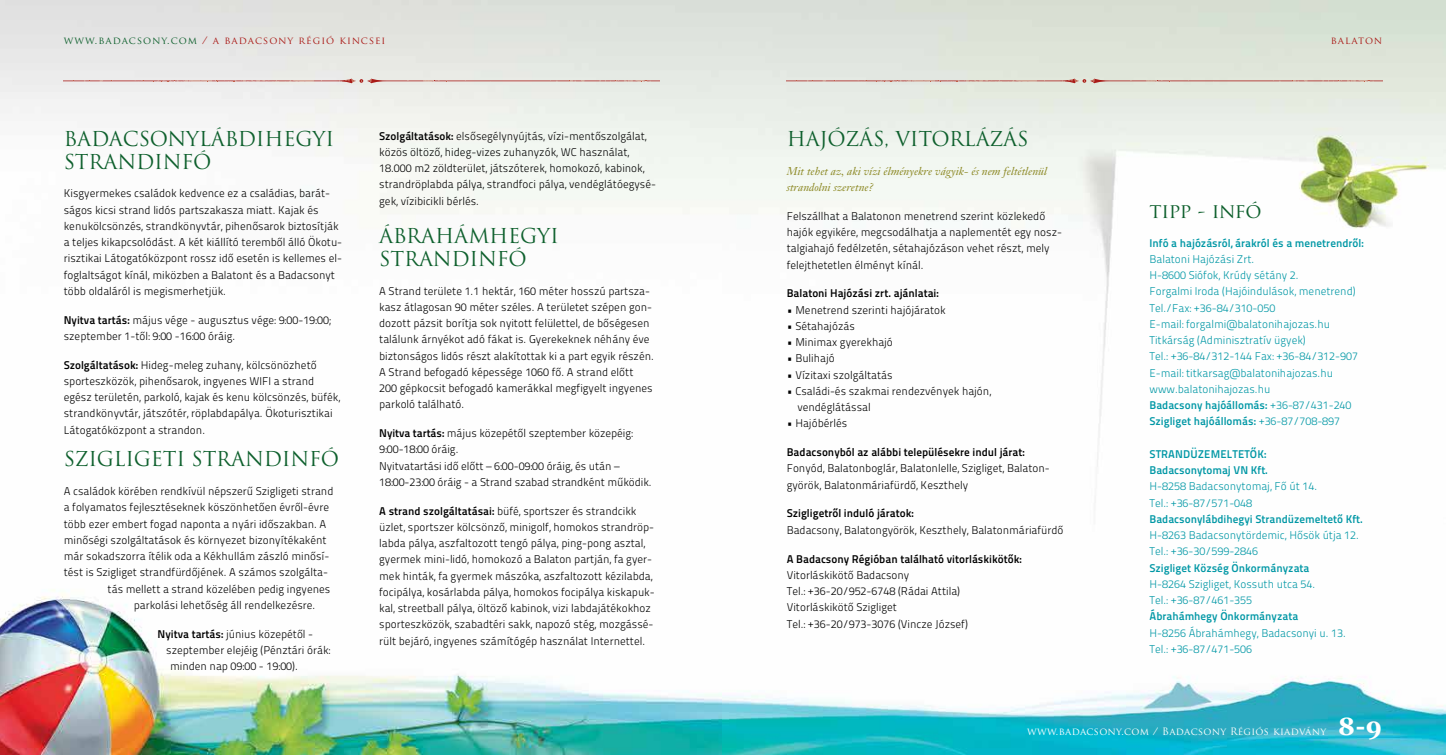
<style>
.page{position:relative;width:1446px;height:755px;background:#fff}
.page>*{position:absolute;margin:0;border:0;box-sizing:border-box;transform-origin:0 0}
.t1{font:20px/22.5px "Trajan Pro";letter-spacing:-.01em;color:#0e602d}
.t2{font:11.25px/16.2px "Titillium Maps 26 L 250 wt";color:#000}
.t3{font:11.25px/16.2px "Titillium Maps 26 L 250 wt";color:#0097a5}
.t4{font:11.25px/16.2px "Titillium Maps 26 L 750 wt";color:#0097a5}
.t5{font:11.25px "Titillium Maps 26 L 750 wt";color:#000}
.t6{font:italic 11.25px/16.2px "Totfalusi";color:#8c8925}
.t7{font:10px "Trajan Pro";letter-spacing:.1em;color:#aa1a17}
.t8{font:10px "Trajan Pro";letter-spacing:.03em;color:#fff}
.s1{color:#0e602d}
.s2{font-family:"Titillium Maps 26 L 750 wt"}
.s3{font-family:"Titillium Maps 26 L 250 wt"}
.s4{font-family:"Georgia";font-weight:700;font-size:25px}
</style>
<div class="page">
<img style="left:0;top:0;width:723px;height:755px">
<img style="left:723px;top:0;width:723px;height:755px">
<svg style="left:64px;top:79px;width:595px;height:4px;background:#dcc1bd"></svg>
<svg style="left:787px;top:79px;width:595px;height:4px;background:#d6beb4"></svg>
<p class="t7" style="left:64px;top:34px;width:323px"><span class="s1">www.badacsony.com</span> / a badacsony régió kincsei</p>
<p class="t7" style="left:1331px;top:34px;width:53px">balaton</p>
<h1 class="t1" style="left:64px;top:127px;width:30px">BADAC</h1>
<h1 class="t1" style="left:139px;top:127px;width:29px">SONY</h1>
<h1 class="t1" style="left:199px;top:127px;width:125px">LÁBDI HEGYI</h1>
<h1 class="t1" style="left:64px;top:150px;width:56px">STRANDINF</h1>
<h1 class="t1" style="left:193px;top:150px;width:20px">ó</h1>
<p class="t2" style="left:64px;top:185px;width:280px">Kisgyermekes családok kedvence ez a családias, barát&shy;ságos kicsi strand lidós partszakasza miatt. Kajak és kenukölcsönzés, strandkönyvtár, pihenősarok biztosítják a teljes kikapcsolódást. A két kiállító teremből álló Ökotu&shy;risztikai Látogatóközpont rossz idő esetén is kellemes el&shy;foglaltságot kínál, miközben a Balatont és a Badacsonyt több oldaláról is megismerhetjük.</p>
<p class="t2" style="left:64px;top:311px;width:269px"><span class="s2">Nyitva tartás:</span> május vége - augusztus vége: 9:00-19:00; szeptember 1-től: 9:00 -16:00 óráig.</p>
<p class="t2" style="left:64px;top:356px;width:278px"><span class="s2">Szolgáltatások:</span> H ideg-meleg zuhany, kölcsönözhető sporteszközök, pihenősarok, ingyenes WIFI a strand egész területén, parkoló, kajak és kenu kölcsönzés, büfék, strandkönyvtár, játszótér, röplabdapálya. Ökoturisztikai Látogatóközpont a strandon.</p>
<h1 class="t1" style="left:64px;top:447px;width:184px">SZIGLIGETI STRANDINFÓ</h1>
<p class="t2" style="left:64px;top:482px;width:271px">A családok körében rendkívül népszerű Szigligeti strand</p>
<p class="t2" style="left:64px;top:498px;width:267px">a folyamatos fejlesztéseknek köszönhetően évről-évre</p>
<p class="t2" style="left:64px;top:515px;width:263px">több ezer embert fogad naponta a nyári időszakban. A</p>
<p class="t2" style="left:64px;top:531px;width:264px">minőségi szolgáltatások és környezet bizonyítékaként</p>
<p class="t2" style="left:64px;top:547px;width:267px">már sokadszorra ítélik oda a Kékhullám zászló minősí-</p>
<p class="t2" style="left:64px;top:563px;width:266px">tést is Szigliget strandfürdőjének. A számos szolgálta-</p>
<p class="t2" style="left:108px;top:580px;width:224px">tás mellett a strand közelében pedig ingyenes</p>
<p class="t2" style="left:134px;top:596px;width:183px">parkolási lehetőség áll rendelkezésre.</p>
<p class="t2" style="left:158px;top:625px;width:157px"><span class="s2">Nyitva tartás:</span> június közepétől -</p>
<p class="t2" style="left:166px;top:641px;width:166px">szeptember elejéig (Pénztári órák:</p>
<p class="t2" style="left:170px;top:657px;width:129px">minden nap 09:00 - 19:00).</p>
<p class="t2" style="left:379px;top:127px;width:278px"><span class="s2">Szolgáltatások:</span> elsősegélynyújtás, vízi-mentőszolgálat, közös öltöző, hideg-vizes zuhanyzók, WC használat, 18.000 m2 zöldterület, játszóterek, homokozó, kabinok, strandröplabda pálya, strandfoci pálya, vendéglátóegysé&shy;gek, vízibicikli bérlés.</p>
<h1 class="t1" style="left:379px;top:225px;width:170px">ÁBRAHÁMHEGYI<br>STRANDINFÓ</h1>
<p class="t2" style="left:379px;top:282px;width:276px">A Strand területe 1.1 hektár, 160 méter hosszú partsza&shy;kasz átlagosan 90 méter széles. A területet szépen gon&shy;dozott pázsit borítja sok nyitott felülettel, de bőségesen találunk árnyékot adó fákat is. Gyerekeknek néhány éve biztonságos lidós részt alakítottak ki a part egyik részén.<br>A Strand befogadó képessége 1060 fő. A strand előtt 200 gépkocsit befogadó kamerákkal megfigyelt ingyenes parkoló található.</p>
<p class="t2" style="left:379px;top:424px;width:274px"><span class="s2">Nyitva tartás:</span> május közepétől szeptember közepéig:<br>9:00-18:00 óráig.<br>Nyitvatartási idő előtt – 6:00-09:00 óráig, és után – 18:00-23:00 óráig - a Strand szabad strandként működik.</p>
<p class="t2" style="left:379px;top:502px;width:277px"><span class="s2">A strand szolgáltatásai:</span> büfé, sportszer és strandcikk üzlet, sportszer kölcsönző, minigolf, homokos strandröp&shy;labda pálya, aszfaltozott tengó pálya, ping-pong asztal, gyermek mini-lidó, homokozó a Balaton partján, fa gyer&shy;mek hinták, fa gyermek mászóka, aszfaltozott kézilabda, focipálya, kosárlabda pálya, homokos focipálya kiskapuk&shy;kal, streetball pálya, öltöző kabinok, vizi labdajátékokhoz sporteszközök, szabadtéri sakk, napozó stég, mozgássé&shy;rült bejáró, ingyenes számítógép használat Internettel.</p>
<h1 class="t1" style="left:787px;top:127px;width:34px">HAJÓ</h1>
<h1 class="t1" style="left:845px;top:127px;width:78px">ZÁS, VITO</h1>
<h1 class="t1" style="left:949px;top:127px;width:81px">RLÁZÁS</h1>
<p class="t6" style="left:787px;top:163px;width:262px">Mit tehet az, aki vízi élményekre vágyik- és nem feltétlenül strandolni szeretne?</p>
<p class="t2" style="left:787px;top:207px;width:277px">Felszállhat a Balatonon menetrend szerint közlekedő hajók egyikére, megcsodálhatja a naplementét egy nosz&shy;talgiahajó fedélzetén, sétahajózáson vehet részt, mely felejthetetlen élményt kínál.</p>
<p class="t5" style="left:787px;top:285px;width:154px">Balatoni Hajózási zrt. ajánlatai:</p>
<p class="t2" style="left:787px;top:301px;width:160px">• Menetrend szerinti hajójáratok</p>
<p class="t2" style="left:787px;top:317px;width:70px">• Sétahajózás</p>
<p class="t2" style="left:787px;top:333px;width:108px">• Minimax gyerekhajó</p>
<p class="t2" style="left:787px;top:350px;width:50px">• Bulihajó</p>
<p class="t2" style="left:787px;top:366px;width:107px">• Vízitaxi szolgáltatás</p>
<p class="t2" style="left:797px;top:382px;width:195px;text-indent:-11px">• Családi-és szakmai rendezvények hajón, vendéglátással</p>
<p class="t2" style="left:787px;top:415px;width:62px">• Hajóbérlés</p>
<p class="t5" style="left:787px;top:443px;width:240px">Badacsonyból az alábbi településekre indul járat:</p>
<p class="t2" style="left:787px;top:460px;width:265px">Fonyód, Balatonboglár, Balatonlelle, Szigliget, Balaton&shy;györök, Balatonmáriafürdő, Keszthely</p>
<p class="t5" style="left:787px;top:505px;width:129px">Szigligetről induló járatok:</p>
<p class="t2" style="left:787px;top:521px;width:278px">Badacsony, Balatongyörök, Keszthely, Balatonmáriafürdő</p>
<p class="t5" style="left:787px;top:550px;width:236px">A Badacsony Régióban található vitorláskikötők:</p>
<p class="t2" style="left:787px;top:566px;width:183px">Vitorláskikötő Badacsony<br>Tel.: +36-20/952-6748 (Rádai Attila)<br>Vitorláskikötő Szigliget<br>Tel.: +36-20/973-3076 (Vincze József)</p>
<h1 class="t1" style="left:1149px;top:199px;width:114px">tipp - infó</h1>
<p class="t4" style="left:1149px;top:234px;width:216px">Infó a hajózásról, árakról és a menetrendről:</p>
<p class="t3" style="left:1149px;top:250px;width:210px">Balatoni H ajózási Zrt.<br>H -8600 Siófok, Krúdy sétány 2.<br>Forgalmi Iroda (Hajóindulások, menetrend)<br>Tel./Fax: +36-84/310-050<br>E-mail: forgalmi@balatonihajozas.hu Titkárság (Adminisztratív ügyek)<br>Tel.: +36-84/312-144 Fax: +36-84/312-907<br>E-mail: titkarsag@balatonihajozas.hu www.balatonihajozas.hu</p>
<p class="t4" style="left:1149px;top:396px;width:204px">Badacsony hajóállomás: <span class="s3">+36-87/431-240<br></span>Szigliget hajóállomás: <span class="s3">+36-87/708-897</span></p>
<p class="t4" style="left:1149px;top:445px;width:120px">StRANdÜzemeltetőK:<br>Badacsonytomaj VN Kft.</p>
<p class="t3" style="left:1149px;top:478px;width:169px">H -8258 Badacsonytomaj, Fő út 14.<br>Tel.: +36-87/571-048</p>
<p class="t4" style="left:1149px;top:510px;width:215px">Badacsonylábdihegyi Strandüzemeltető Kft.</p>
<p class="t3" style="left:1149px;top:526px;width:211px">H -8263 Badacsonytördemic, H ősök útja 12.<br>Tel.: +36-30/599-2846</p>
<p class="t4" style="left:1149px;top:559px;width:161px">Szigliget Község Önkormányzata</p>
<p class="t3" style="left:1149px;top:575px;width:167px">H -8264 Szigliget, Kossuth utca 54.<br>Tel.: +36-87/461-355</p>
<p class="t4" style="left:1149px;top:607px;width:150px">Ábrahámhegy Önkormányzata</p>
<p class="t3" style="left:1149px;top:624px;width:198px">H -8256 Ábrahámhegy, Badacsonyi u. 13.<br>Tel.: +36-87/471-506</p>
<p class="t8" style="left:1027px;top:725px;width:357px">www.badacsony.com / Badacsony Régiós kiadvány <span class="s4">8-9</span></p>
</div>
